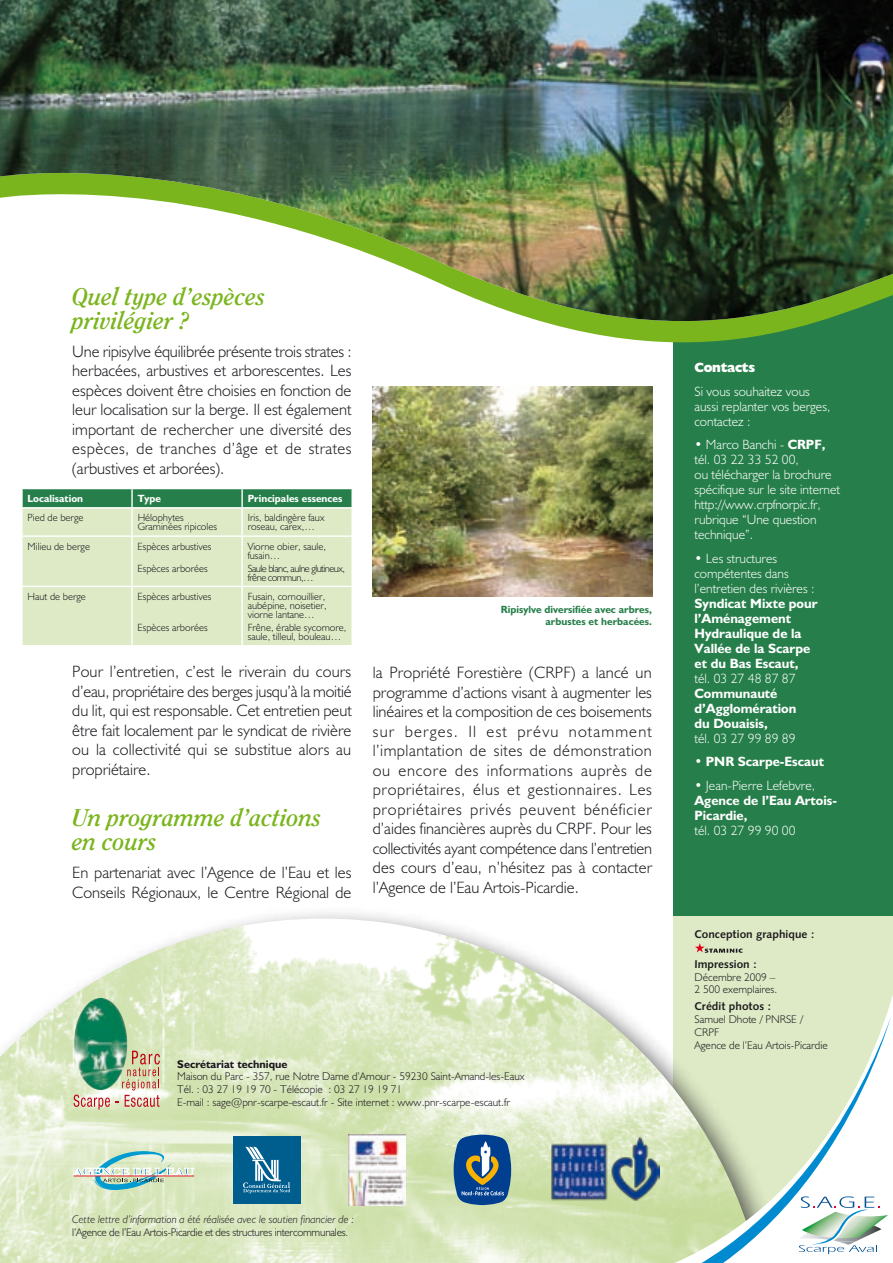
<style>
.page{position:relative;width:893px;height:1263px;background:#fff}
.page>*{position:absolute;margin:0;border:0;box-sizing:border-box;transform-origin:0 0}
.t1{font:italic 700 24px/24px "Clearface";color:#7ab51d}
.t2{font:300 16.5px/19.5px "Humanist 521 BT";color:#1a171c;text-align:justify}
.t3{font:300 13.5px/15px "Humanist 521 BT";color:#fff}
.t4{font:700 13.5px/15px "Humanist 521 BT";color:#fff}
.t5{font:800 13.5px "Humanist 521 BT";letter-spacing:-.02em;color:#fff}
.t6{font:300 11.25px/12.8px "Humanist 521 BT";color:#1a171c}
.t7{font:italic 300 11.25px "Humanist 521 BT";color:#1a171c}
.t8{font:300 11.25px "Humanist 521 BT";letter-spacing:-.02em;color:#1a171c}
.t9{font:11.25px "Humanist 531 BT Bold A";color:#1a171c}
.t10{font:700 11.25px "Humanist 521 BT";color:#1a171c}
.t11{font:300 10.5px/9px "Humanist 521 BT";color:#1a171c}
.t12{font:700 10.5px/12px "Humanist 521 BT";color:#267f4a;text-align:right}
.t13{font:300 10.5px/9px "Humanist 521 BT";letter-spacing:-.05em;color:#1a171c}
.t14{font:700 10.5px "Humanist 521 BT";color:#fff}
.s1{font-weight:700}
.s2{font-weight:300}
</style>
<div class="page">
<img style="left:373px;top:398px;width:279px;height:198px">
<div style="left:673px;top:248px;width:220px;height:668px;background:#267f4a"></div>
<svg style="left:372px;top:386px;width:281px;height:12px;background:#aaae87"></svg>
<svg style="left:547px;top:323px;width:265px;height:20px;fill:#7ab51d"></svg>
<img style="left:0;top:0;width:893px;height:323px">
<div style="left:0;top:903px;width:812px;height:360px;background:#1a171c;opacity:.75"></div>
<img style="left:0;top:918px;width:758px;height:345px">
<svg style="left:74px;top:1051px;width:86px;height:58px;background:#dcc1ac"></svg>
<img style="left:74px;top:998px;width:53px;height:92px">
<svg style="left:633px;top:929px;width:260px;height:88px;fill:#ddeac5"></svg>
<svg style="left:563px;top:1017px;width:328px;height:246px"></svg>
<img style="left:798px;top:1219px;width:1px;height:22px">
<img style="left:880px;top:1212px;width:8px;height:30px">
<svg style="left:799px;top:1196px;width:81px;height:58px"></svg>
<svg style="left:695px;top:943px;width:48px;height:10px"></svg>
<img style="left:349px;top:1134px;width:56px;height:72px">
<svg style="left:454px;top:1134px;width:57px;height:71px;background:#446b90"></svg>
<svg style="left:73px;top:1150px;width:121px;height:40px;background:#c0d9c7"></svg>
<div style="left:233px;top:1136px;width:68px;height:68px;background:#005e8f"></div>
<svg style="left:243px;top:1146px;width:47px;height:47px"></svg>
<img style="left:550px;top:1135px;width:109px;height:66px">
<div style="left:23px;top:508px;width:328px;height:137px;background:#ddeac5"></div>
<svg style="left:22px;top:488px;width:331px;height:19px;background:#378958"></svg>
<hr style="left:131px;top:508px;width:2px;height:27px;background:#fff">
<hr style="left:241px;top:508px;width:2px;height:27px;background:#fff">
<hr style="left:21px;top:535px;width:111px;height:2px;background:#fff">
<hr style="left:132px;top:535px;width:110px;height:2px;background:#fff">
<hr style="left:131px;top:537px;width:2px;height:49px;background:#fff">
<hr style="left:242px;top:535px;width:111px;height:2px;background:#fff">
<hr style="left:241px;top:537px;width:2px;height:49px;background:#fff">
<hr style="left:21px;top:586px;width:111px;height:1px;background:#fff">
<hr style="left:132px;top:586px;width:110px;height:1px;background:#fff">
<hr style="left:131px;top:587px;width:2px;height:58px;background:#fff">
<hr style="left:242px;top:586px;width:111px;height:1px;background:#fff">
<hr style="left:241px;top:587px;width:2px;height:58px;background:#fff">
<h1 class="t1" style="left:72px;top:284px;width:195px">Quel type d’espèces privilégier ?</h1>
<p class="t2" style="left:72px;top:341px;width:281px">Une ripisylve équilibrée présente trois strates : herbacées, arbustives et arborescentes. Les espèces doivent être choisies en fonction de leur localisation sur la berge. Il est également important de rechercher une diversité des espèces, de tranches d’âge et de strates (arbustives et arborées).</p>
<p class="t14" style="left:28px;top:492px;width:57px">Localisation</p>
<p class="t14" style="left:138px;top:492px;width:25px">Type</p>
<p class="t14" style="left:248px;top:492px;width:96px">Principales essences</p>
<p class="t11" style="left:28px;top:513px;width:57px">Pied de berge</p>
<p class="t11" style="left:138px;top:513px;width:81px">Hélophytes<br>Graminées ripicoles</p>
<p class="t11" style="left:248px;top:513px;width:78px">Iris, baldingère faux roseau, carex,…</p>
<p class="t11" style="left:28px;top:541px;width:64px">Milieu de berge</p>
<p class="t11" style="left:138px;top:535px;width:75px;line-height:22px">Espèces arbustives<br>Espèces arborées</p>
<p class="t11" style="left:248px;top:541px;width:80px">Viorne obier, saule, fusain…</p>
<p class="t13" style="left:248px;top:563px;width:99px">Saule blanc, aulne glutineux, frêne commun,…</p>
<p class="t11" style="left:28px;top:592px;width:60px">Haut de berge</p>
<p class="t11" style="left:138px;top:592px;width:75px">Espèces arbustives</p>
<p class="t11" style="left:138px;top:623px;width:72px">Espèces arborées</p>
<p class="t11" style="left:248px;top:592px;width:80px">Fusain, cornouillier, aubépine, noisetier, viorne lantane…</p>
<p class="t11" style="left:248px;top:623px;width:100px">Frêne, érable sycomore, saule, tilleul, bouleau…</p>
<p class="t2" style="left:72px;top:661px;width:281px">Pour l’entretien, c’est le riverain du cours d’eau, propriétaire des berges jusqu’à la moitié du lit, qui est responsable. Cet entretien peut être fait localement par le syndicat de rivière ou la collectivité qui se substitue alors au propriétaire.</p>
<h1 class="t1" style="left:72px;top:806px;width:251px">Un programme d’actions en cours</h1>
<p class="t2" style="left:72px;top:862px;width:281px">En partenariat avec l’Agence de l’Eau et les<br>Conseils Régionaux, le Centre Régional de</p>
<p class="t12" style="left:501px;top:603px;width:153px">Ripisylve diversifiée avec arbres, arbustes et herbacées.</p>
<p class="t2" style="left:373px;top:662px;width:281px">la Propriété Forestière (CRPF) a lancé un programme d’actions visant à augmenter les linéaires et la composition de ces boisements sur berges. Il est prévu notamment l’implantation de sites de démonstration ou encore des informations auprès de propriétaires, élus et gestionnaires. Les propriétaires privés peuvent bénéficier d’aides financières auprès du CRPF. Pour les collectivités ayant compétence dans l’entretien des cours d’eau, n’hésitez pas à contacter l’Agence de l’Eau Artois-Picardie.</p>
<p class="t10" style="left:177px;top:1057px;width:112px">Secrétariat technique</p>
<p class="t6" style="left:177px;top:1070px;width:349px">Maison du Parc - 357, rue Notre Dame d’Amour - 59230 Saint-Amand-les-Eaux<br>Tél. : 03 27 19 19 70 - Télécopie : 03 27 19 19 71<br>E-mail : sage@pnr-scarpe-escaut.fr - Site internet : www.pnr-scarpe-escaut.fr</p>
<p class="t5" style="left:694px;top:359px;width:62px">Contacts</p>
<p class="t3" style="left:694px;top:383px;width:137px">Si vous souhaitez vous aussi replanter vos berges, contactez :</p>
<p class="t3" style="left:694px;top:437px;width:147px">• Marco Banchi - <span class="s1">CRPF, </span>tél. 03 22 33 52 00,<br>ou télécharger la brochure spécifique sur le site internet http://www.crpfnorpic.fr, rubrique “Une question technique”.</p>
<p class="t3" style="left:694px;top:550px;width:122px">• Les structures compétentes dans l’entretien des rivières :</p>
<p class="t4" style="left:694px;top:595px;width:124px">Syndicat Mixte pour l’Aménagement<br>Hydraulique de la<br>Vallée de la Scarpe et du Bas Escaut,</p>
<p class="t3" style="left:694px;top:670px;width:103px">tél. 03 27 48 87 87</p>
<p class="t4" style="left:694px;top:685px;width:103px">Communauté d’Agglomération du Douaisis,</p>
<p class="t3" style="left:694px;top:730px;width:103px">tél. 03 27 99 89 89</p>
<p class="t4" style="left:694px;top:754px;width:131px"><span class="s2">•</span> PNR Scarpe-Escaut</p>
<p class="t3" style="left:694px;top:777px;width:122px">• Jean-Pierre Lefebvre,</p>
<p class="t4" style="left:694px;top:792px;width:144px">Agence de l’Eau Artois-<br>Picardie,</p>
<p class="t3" style="left:694px;top:822px;width:103px">tél. 03 27 99 90 00</p>
<p class="t9" style="left:694px;top:927px;width:122px">Conception graphique :</p>
<p class="t9" style="left:694px;top:957px;width:64px">Impression :</p>
<p class="t6" style="left:694px;top:970px;width:84px">Décembre 2009 –<br>2 500 exemplaires.</p>
<p class="t9" style="left:694px;top:999px;width:78px">Crédit photos :</p>
<p class="t6" style="left:694px;top:1013px;width:135px">Samuel Dhote / PNRSE /<br>CRPF<br>Agence de l’Eau Artois-Picardie</p>
<p class="t7" style="left:72px;top:1212px;width:284px">Cette lettre d’information a été réalisée avec le soutien financier de :</p>
<p class="t8" style="left:72px;top:1225px;width:278px">l’Agence de l’Eau Artois-Picardie et des structures intercommunales.</p>
</div>
